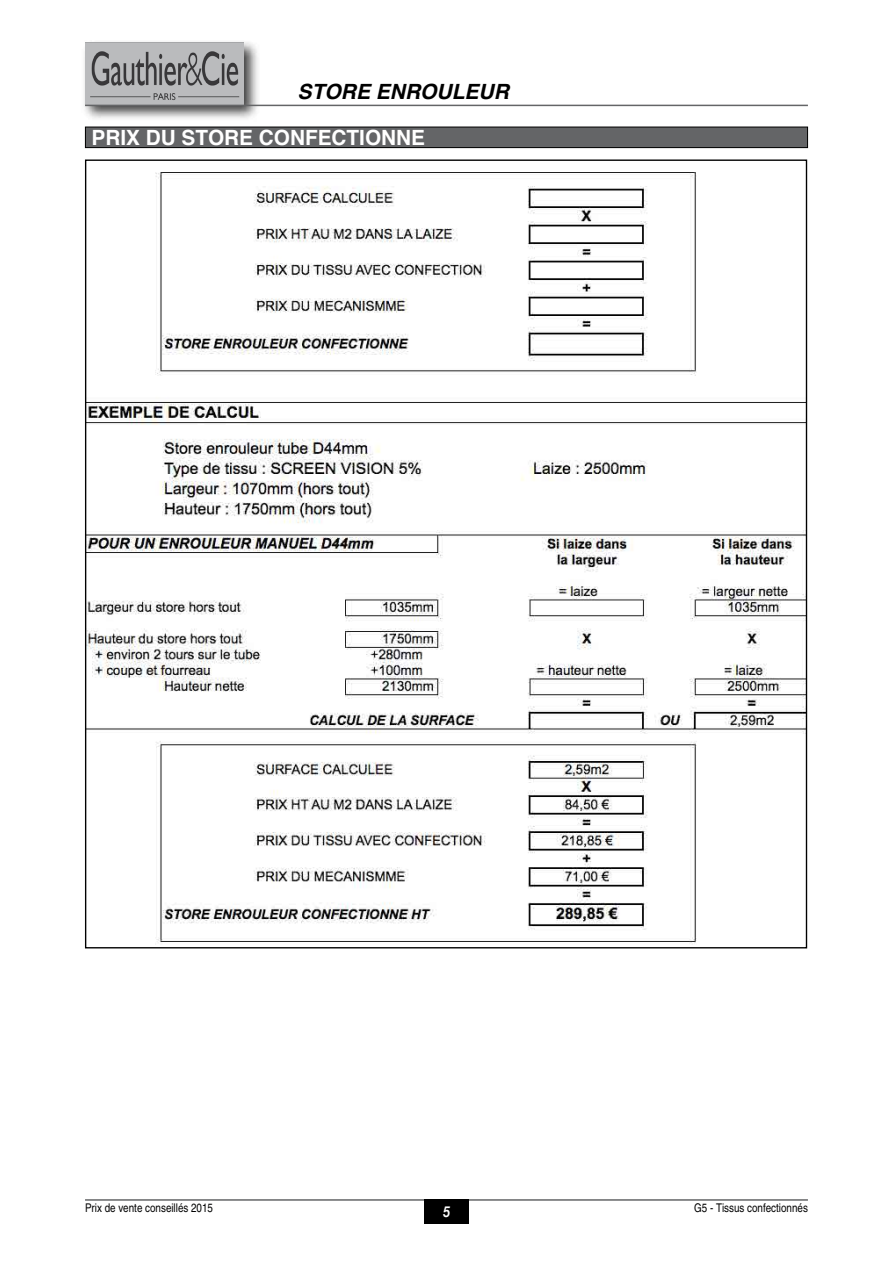
<style>
.page{position:relative;width:893px;height:1263px;background:#fff}
.page>*{position:absolute;margin:0;border:0;box-sizing:border-box;transform-origin:0 0}
.t1{font:700 21px "Helvetica";color:#fff}
.t2{font:italic 700 21px "Helvetica";color:#000}
.t3{font:italic 700 15px "Helvetica Neue";color:#fff;scale:.8 1}
.t4{font:condensed 12px "Helvetica";color:#000}
</style>
<div class="page">
<hr style="left:85px;top:1199px;width:723px;height:2px;background:#646567">
<div style="left:425px;top:1199px;width:44px;height:25px;background:#000"></div>
<div style="left:81px;top:39px;width:179px;height:83px;background:#000;opacity:.75"></div>
<img style="left:85px;top:43px;width:158px;height:62px">
<hr style="left:85px;top:105px;width:723px;height:1px;background:#646567">
<div style="left:85px;top:127px;width:722px;height:21px;background:#646567"></div>
<div style="left:85px;top:127px;width:723px;height:21px;border:1px solid #000"></div>
<img style="left:87px;top:172px;width:718px;height:773px">
<h1 class="t2" style="left:298px;top:74px;width:213px">STORE ENROULEUR</h1>
<h1 class="t1" style="left:92px;top:121px;width:335px">PRIX DU STORE CONFECTIONNE</h1>
<p class="t4" style="left:85px;top:1200px;width:129px">Prix de vente conseillés 2015</p>
<p class="t4" style="left:694px;top:1200px;width:115px">G5 - Tissus confectionnés</p>
<p class="t3" style="left:444px;top:1200px;width:10px">5</p>
</div>
